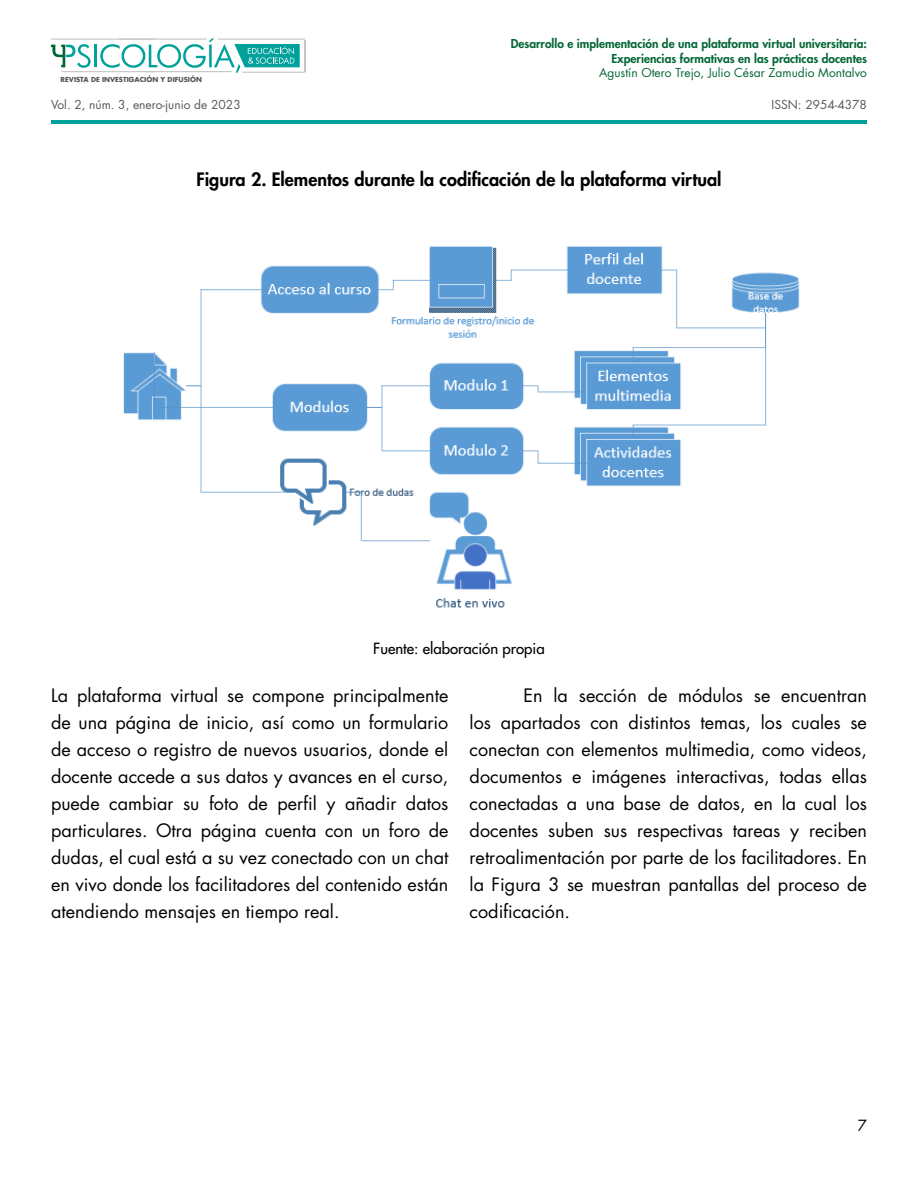
<style>
.page{position:relative;width:918px;height:1188px;background:#fff}
.page>*{position:absolute;margin:0;border:0;box-sizing:border-box;transform-origin:0 0}
.t1{font:18px/27px "Futura Std";color:#000;text-align:justify}
.t2{font:800 18px "Futura Std";color:#000}
.t3{font:500 15px "Futura Std";color:#000}
.t4{font:15px "Futura Std";color:#000}
.t5{font:800 12px/14.4px "Futura Std";color:#036736;text-align:right}
.t6{font:12px "Futura Std";color:#585856}
.t7{font:12px "Futura Std";color:#046735}
.t8{font:700 6.75px "Futura Std";color:#575756}
</style>
<div class="page">
<svg style="left:51px;top:39px;width:254px;height:34px"></svg>
<hr style="left:51px;top:120px;width:816px;height:4px;background:#00a19a">
<img style="left:123px;top:246px;width:677px;height:362px">
<p class="t8" style="left:61px;top:75px;width:143px">REVISTA DE INVESTIGACIÓN Y DIFUSIÓN</p>
<p class="t6" style="left:51px;top:97px;width:191px">Vol. 2, núm. 3, enero-junio de 2023</p>
<p class="t5" style="left:511px;top:37px;width:358px">Desarrollo e implementación de una plataforma virtual universitaria:<br>Experiencias formativas en las prácticas docentes</p>
<p class="t7" style="left:599px;top:65px;width:269px">Agustín Otero Trejo, Julio César Zamudio Montalvo</p>
<p class="t6" style="left:772px;top:97px;width:97px">ISSN: 2954-4378</p>
<p class="t2" style="left:196px;top:168px;width:527px">Figura 2. Elementos durante la codificación de la plataforma virtual</p>
<p class="t3" style="left:373px;top:639px;width:173px">Fuente: elaboración propia</p>
<p class="t1" style="left:51px;top:682px;width:399px">La plataforma virtual se compone principalmente de una página de inicio, así como un formulario de acceso o registro de nuevos usuarios, donde el docente accede a sus datos y avances en el curso, puede cambiar su foto de perfil y añadir datos particulares. Otra página cuenta con un foro de dudas, el cual está a su vez conectado con un chat en vivo donde los facilitadores del contenido están atendiendo mensajes en tiempo real.</p>
<p class="t1" style="left:470px;top:682px;width:399px;text-indent:54px">En la sección de módulos se encuentran los apartados con distintos temas, los cuales se conectan con elementos multimedia, como videos, documentos e imágenes interactivas, todas ellas conectadas a una base de datos, en la cual los docentes suben sus respectivas tareas y reciben retroalimentación por parte de los facilitadores. En la Figura 3 se muestran pantallas del proceso de codificación.</p>
<p class="t4" style="left:858px;top:1116px;width:11px">7</p>
</div>
